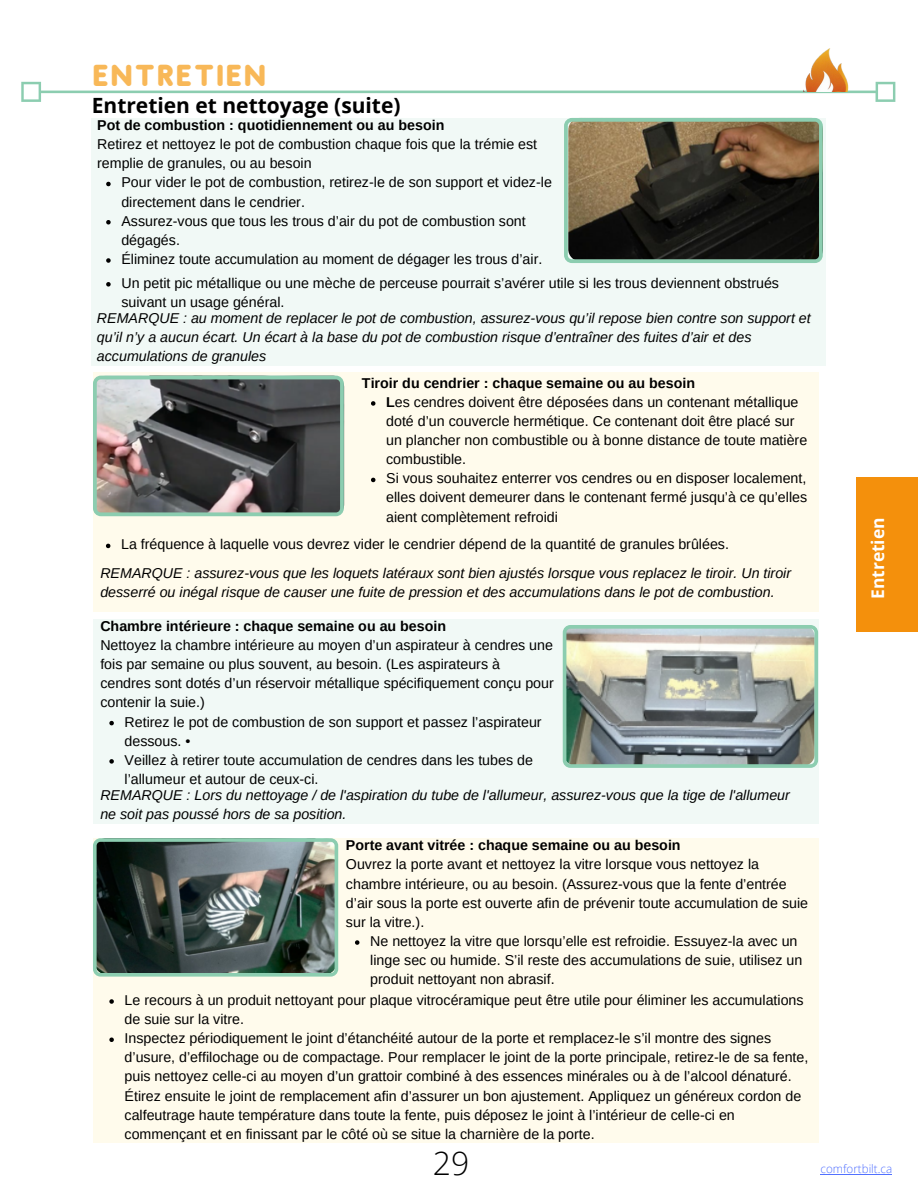
<style>
.page{position:relative;width:918px;height:1188px;background:#fff}
.page>*{position:absolute;margin:0;border:0;box-sizing:border-box;transform-origin:0 0}
.t1{font:300 31.95px "Open Sans";color:#000}
.t2{font:30px "Studly";color:#f8b858}
.t3{font:700 21px "Open Sans";color:#000}
.t4{font:700 17.4px "Open Sans";color:#fff}
.t5{font:14.25px/19.2px "Arimo";color:#000}
.t6{font:italic 14.25px/19.2px "Arimo";color:#000}
.t7{font:700 14.25px "Arimo";color:#000}
.t8{font:300 11.7px "Open Sans";color:#5271ff}
.s1{font-weight:700}
</style>
<div class="page">
<svg style="left:21px;top:82px;width:874px;height:20px"></svg>
<img style="left:804px;top:49px;width:45px;height:43px">
<div style="left:91px;top:118px;width:735px;height:247px;background:#f1f9f6"></div>
<svg style="left:106px;top:182px;width:5px;height:4px"></svg>
<svg style="left:106px;top:220px;width:5px;height:5px"></svg>
<svg style="left:106px;top:258px;width:5px;height:5px"></svg>
<div style="left:93px;top:619px;width:726px;height:205px;background:#f1f9f6"></div>
<svg style="left:109px;top:721px;width:5px;height:4px"></svg>
<svg style="left:109px;top:759px;width:5px;height:5px"></svg>
<div style="left:856px;top:478px;width:62px;height:154px;background:#f4900c"></div>
<div style="left:93px;top:372px;width:726px;height:240px;background:#fffbec"></div>
<svg style="left:371px;top:401px;width:4px;height:5px"></svg>
<svg style="left:371px;top:478px;width:4px;height:4px"></svg>
<svg style="left:564px;top:118px;width:259px;height:145px;background:#4d4736"></svg>
<svg style="left:106px;top:282px;width:5px;height:5px"></svg>
<svg style="left:106px;top:544px;width:4px;height:4px"></svg>
<div style="left:93px;top:838px;width:726px;height:305px;background:#fffbec"></div>
<svg style="left:355px;top:940px;width:4px;height:5px"></svg>
<svg style="left:109px;top:999px;width:5px;height:5px"></svg>
<svg style="left:109px;top:1038px;width:5px;height:4px"></svg>
<hr style="left:821px;top:1174px;width:71px;height:1px;background:#5271ff">
<svg style="left:93px;top:376px;width:251px;height:140px;background:#5d5f5e"></svg>
<img style="left:563px;top:625px;width:255px;height:143px">
<img style="left:93px;top:838px;width:245px;height:139px">
<h2 class="t2" style="left:92px;top:59px;width:177px">ENTRETIEN</h2>
<h3 class="t3" style="left:92px;top:91px;width:310px">Entretien et nettoyage (suite)</h3>
<p class="t7" style="left:97px;top:117px;width:349px">Pot de combustion : quotidiennement ou au besoin</p>
<p class="t5" style="left:97px;top:135px;width:442px">Retirez et nettoyez le pot de combustion chaque fois que la trémie est remplie de granules, ou au besoin</p>
<p class="t5" style="left:121px;top:173px;width:432px">Pour vider le pot de combustion, retirez-le de son support et videz-le directement dans le cendrier.<br>Assurez-vous que tous les trous d’air du pot de combustion sont dégagés.<br>Éliminez toute accumulation au moment de dégager les trous d’air.</p>
<p class="t5" style="left:121px;top:273px;width:659px">Un petit pic métallique ou une mèche de perceuse pourrait s’avérer utile si les trous deviennent obstrués suivant un usage général.</p>
<p class="t6" style="left:97px;top:309px;width:715px">REMARQUE : au moment de replacer le pot de combustion, assurez-vous qu’il repose bien contre son support et qu’il n’y a aucun écart. Un écart à la base du pot de combustion risque d’entraîner des fuites d’air et des accumulations de granules</p>
<p class="t7" style="left:362px;top:375px;width:335px">Tiroir du cendrier : chaque semaine ou au besoin</p>
<p class="t5" style="left:386px;top:392px;width:423px"><span class="s1">L</span>es cendres doivent être déposées dans un contenant métallique doté d’un couvercle hermétique. Ce contenant doit être placé sur un plancher non combustible ou à bonne distance de toute matière combustible.<br>Si vous souhaitez enterrer vos cendres ou en disposer localement, elles doivent demeurer dans le contenant fermé jusqu’à ce qu’elles aient complètement refroidi</p>
<p class="t5" style="left:121px;top:535px;width:609px">La fréquence à laquelle vous devrez vider le cendrier dépend de la quantité de granules brûlées.</p>
<p class="t6" style="left:100px;top:564px;width:692px">REMARQUE : assurez-vous que les loquets latéraux sont bien ajustés lorsque vous replacez le tiroir. Un tiroir desserré ou inégal risque de causer une fuite de pression et des accumulations dans le pot de combustion.</p>
<p class="t7" style="left:100px;top:618px;width:347px">Chambre intérieure : chaque semaine ou au besoin</p>
<p class="t5" style="left:100px;top:635px;width:455px">Nettoyez la chambre intérieure au moyen d’un aspirateur à cendres une fois par semaine ou plus souvent, au besoin. (Les aspirateurs à cendres sont dotés d’un réservoir métallique spécifiquement conçu pour contenir la suie.)</p>
<p class="t5" style="left:125px;top:712px;width:419px">Retirez le pot de combustion de son support et passez l’aspirateur dessous. •<br>Veillez à retirer toute accumulation de cendres dans les tubes de l’allumeur et autour de ceux-ci.</p>
<p class="t6" style="left:100px;top:785px;width:691px">REMARQUE : Lors du nettoyage / de l'aspiration du tube de l'allumeur, assurez-vous que la tige de l'allumeur ne soit pas poussé hors de sa position.</p>
<p class="t7" style="left:346px;top:837px;width:336px">Porte avant vitrée : chaque semaine ou au besoin</p>
<p class="t5" style="left:346px;top:855px;width:464px">Ouvrez la porte avant et nettoyez la vitre lorsque vous nettoyez la chambre intérieure, ou au besoin. (Assurez-vous que la fente d’entrée d’air sous la porte est ouverte afin de prévenir toute accumulation de suie sur la vitre.).</p>
<p class="t5" style="left:370px;top:931px;width:434px">Ne nettoyez la vitre que lorsqu’elle est refroidie. Essuyez-la avec un linge sec ou humide. S’il reste des accumulations de suie, utilisez un produit nettoyant non abrasif.</p>
<p class="t5" style="left:125px;top:990px;width:685px">Le recours à un produit nettoyant pour plaque vitrocéramique peut être utile pour éliminer les accumulations de suie sur la vitre.<br>Inspectez périodiquement le joint d’étanchéité autour de la porte et remplacez-le s’il montre des signes d’usure, d’effilochage ou de compactage. Pour remplacer le joint de la porte principale, retirez-le de sa fente, puis nettoyez celle-ci au moyen d’un grattoir combiné à des essences minérales ou à de l’alcool dénaturé.<br>Étirez ensuite le joint de remplacement afin d’assurer un bon ajustement. Appliquez un généreux cordon de calfeutrage haute température dans toute la fente, puis déposez le joint à l’intérieur de celle-ci en commençant et en finissant par le côté où se situe la charnière de la porte.</p>
<h1 class="t1" style="left:433px;top:1141px;width:38px">29</h1>
<p class="t4" style="left:866px;top:599px;width:83px;rotate:-90deg">Entretien</p>
<p class="t8" style="left:821px;top:1160px;width:73px">comfortbilt.ca</p>
</div>
